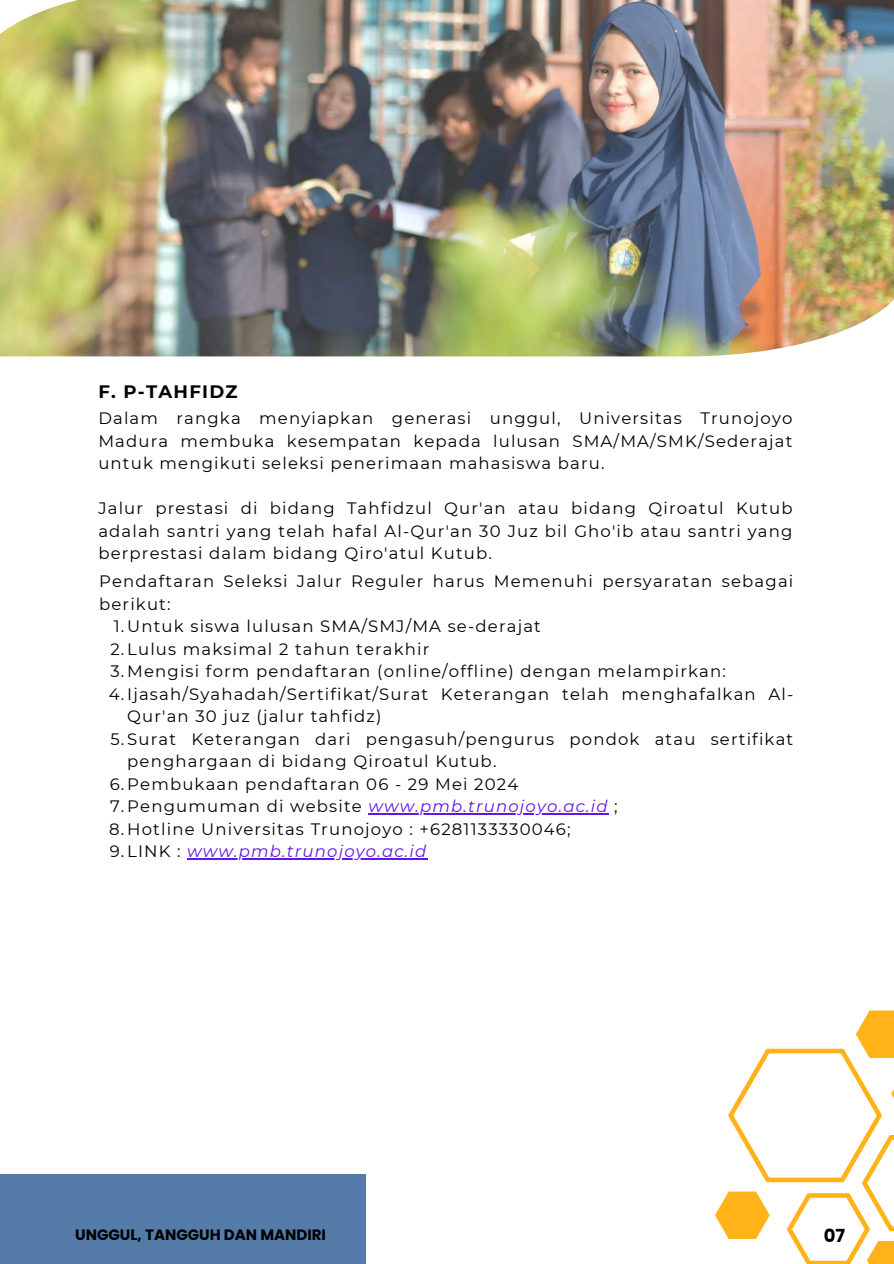
<style>
.page{position:relative;width:894px;height:1264px;background:#fff}
.page>*{position:absolute;margin:0;border:0;box-sizing:border-box;transform-origin:0 0}
.t1{font:700 18px "Montserrat";letter-spacing:.07em;color:#000}
.t2{font:700 18px "Poppins";color:#000}
.t3{font:16.5px/22.5px "Montserrat";letter-spacing:.07em;color:#000;text-align:justify}
.t4{font:italic 16.5px "Montserrat";letter-spacing:.07em;color:#5e17eb}
.t5{font:700 15px "Poppins";color:#000}
.s1{font-style:normal;color:#000}
</style>
<div class="page">
<div style="left:0;top:1174px;width:366px;height:89px;background:#557ba8"></div>
<svg style="left:715px;top:1010px;width:178px;height:253px"></svg>
<img style="left:0;top:0;width:893px;height:356px">
<hr style="left:368px;top:813px;width:240px;height:1px;background:#5e17eb">
<hr style="left:187px;top:858px;width:240px;height:1px;background:#5e17eb">
<p class="t1" style="left:98px;top:380px;width:141px">F. P-TAHFIDZ</p>
<p class="t3" style="left:98px;top:407px;width:695px">Dalam rangka menyiapkan generasi unggul, Universitas Trunojoyo Madura membuka kesempatan kepada lulusan SMA/MA/SMK/Sederajat untuk mengikuti seleksi penerimaan mahasiswa baru.</p>
<p class="t3" style="left:98px;top:497px;width:695px">Jalur prestasi di bidang Tahfidzul Qur'an atau bidang Qiroatul Kutub adalah santri yang telah hafal Al-Qur'an 30 Juz bil Gho'ib atau santri yang berprestasi dalam bidang Qiro'atul Kutub.</p>
<p class="t3" style="left:99px;top:570px;width:695px">Pendaftaran Seleksi Jalur Reguler harus Memenuhi persyaratan sebagai</p>
<p class="t3" style="left:99px;top:592px;width:73px">berikut:</p>
<p class="t3" style="left:114px;top:615px;width:428px">1.Untuk siswa lulusan SMA/SMJ/MA se-derajat</p>
<p class="t3" style="left:110px;top:637px;width:320px">2.Lulus maksimal 2 tahun terakhir</p>
<p class="t3" style="left:110px;top:660px;width:617px">3.Mengisi form pendaftaran (online/offline) dengan melampirkan:</p>
<p class="t3" style="left:109px;top:682px;width:685px">4.Ijasah/Syahadah/Sertifikat/Surat Keterangan telah menghafalkan Al-</p>
<p class="t3" style="left:127px;top:705px;width:256px">Qur'an 30 juz (jalur tahfidz)</p>
<p class="t3" style="left:110px;top:727px;width:684px">5.Surat Keterangan dari pengasuh/pengurus pondok atau sertifikat</p>
<p class="t3" style="left:127px;top:750px;width:370px">penghargaan di bidang Qiroatul Kutub.</p>
<p class="t3" style="left:110px;top:772px;width:410px">6.Pembukaan pendaftaran 06 - 29 Mei 2024</p>
<p class="t4" style="left:110px;top:796px;width:509px"><span class="s1">7.Pengumuman di website</span> www.pmb.trunojoyo.ac.id <span class="s1">;</span></p>
<p class="t3" style="left:109px;top:817px;width:463px">8.Hotline Universitas Trunojoyo : +6281133330046;</p>
<p class="t4" style="left:110px;top:841px;width:318px"><span class="s1">9.LINK :</span> www.pmb.trunojoyo.ac.id</p>
<p class="t5" style="left:75px;top:1224px;width:252px">UNGGUL, TANGGUH DAN MANDIRI</p>
<p class="t2" style="left:823px;top:1223px;width:23px">07</p>
</div>
